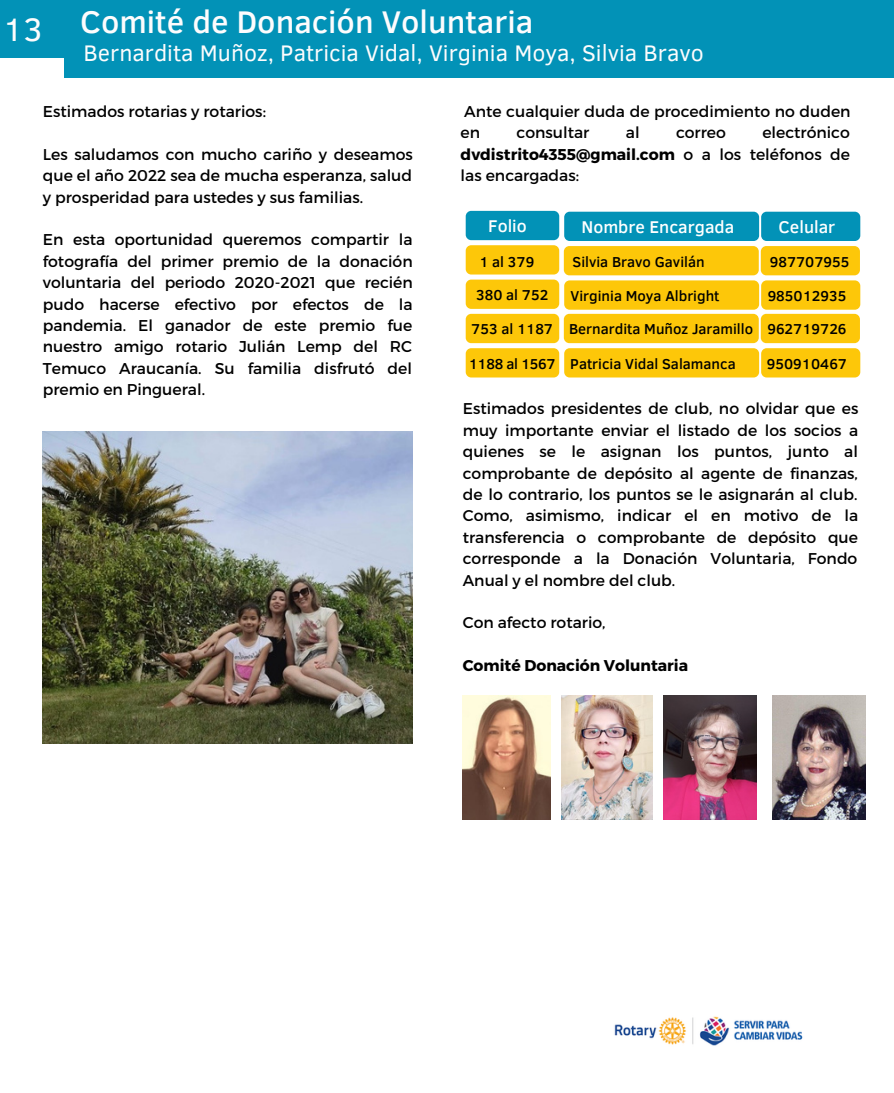
<style>
.page{position:relative;width:894px;height:1093px;background:#fff}
.page>*{position:absolute;margin:0;border:0;box-sizing:border-box;transform-origin:0 0}
.t1{font:33.3px "Clear Sans";color:#fdfcfd}
.t2{font:500 32.1px "Clear Sans";color:#fdfcfd}
.t3{font:23.1px "Clear Sans";color:#fdfcfd}
.t4{font:500 17.4px "Clear Sans";color:#fff}
.t5{font:15.6px/21.5px "Montserrat";color:#000;text-align:justify}
.t6{font:700 15.6px "Montserrat";color:#000}
.t7{font:500 14.7px "Clear Sans";color:#000}
.s1{font-weight:700}
</style>
<div class="page">
<img style="left:614px;top:1016px;width:189px;height:30px">
<img style="left:772px;top:695px;width:92px;height:124px">
<img style="left:561px;top:695px;width:91px;height:124px">
<img style="left:462px;top:695px;width:88px;height:124px">
<img style="left:663px;top:695px;width:93px;height:124px">
<div style="left:0;top:0;width:107px;height:57px;background:#0292b7"></div>
<div style="left:64px;top:0;width:829px;height:78px;background:#0292b7"></div>
<div style="left:465px;top:211px;width:94px;height:29px;background:#0292b7;border-radius:6px"></div>
<div style="left:564px;top:212px;width:195px;height:29px;background:#0292b7;border-radius:5px"></div>
<div style="left:465px;top:245px;width:94px;height:29px;background:#fdc709;border-radius:6px"></div>
<div style="left:563px;top:246px;width:195px;height:29px;background:#fdc709;border-radius:5px"></div>
<div style="left:465px;top:279px;width:94px;height:30px;background:#fdc709;border-radius:6px"></div>
<div style="left:564px;top:280px;width:195px;height:30px;background:#fdc709;border-radius:5px"></div>
<div style="left:465px;top:314px;width:94px;height:29px;background:#fdc709;border-radius:6px"></div>
<div style="left:465px;top:348px;width:94px;height:29px;background:#fdc709;border-radius:6px"></div>
<div style="left:563px;top:314px;width:195px;height:29px;background:#fdc709;border-radius:5px"></div>
<div style="left:564px;top:348px;width:195px;height:29px;background:#fdc709;border-radius:5px"></div>
<div style="left:761px;top:212px;width:99px;height:29px;background:#0292b7;border-radius:6px"></div>
<div style="left:760px;top:246px;width:99px;height:29px;background:#fdc709;border-radius:5px"></div>
<div style="left:761px;top:280px;width:99px;height:30px;background:#fdc709;border-radius:6px"></div>
<div style="left:760px;top:314px;width:99px;height:29px;background:#fdc709;border-radius:5px"></div>
<div style="left:761px;top:348px;width:99px;height:29px;background:#fdc709;border-radius:6px"></div>
<img style="left:43px;top:431px;width:369px;height:312px">
<h1 class="t1" style="left:3px;top:5px;width:41px">13</h1>
<h2 class="t2" style="left:80px;top:-2px;width:454px">Comité de Donación Voluntaria</h2>
<h3 class="t3" style="left:84px;top:36px;width:621px">Bernardita Muñoz, Patricia Vidal, Virginia Moya, Silvia Bravo</h3>
<p class="t5" style="left:43px;top:100px;width:224px">Estimados rotarias y rotarios:</p>
<p class="t5" style="left:43px;top:143px;width:371px">Les saludamos con mucho cariño y deseamos que el año 2022 sea de mucha esperanza, salud y prosperidad para ustedes y sus familias.</p>
<p class="t5" style="left:43px;top:228px;width:371px">En esta oportunidad queremos compartir la fotografía del primer premio de la donación voluntaria del periodo 2020-2021 que recién pudo hacerse efectivo por efectos de la pandemia. El ganador de este premio fue nuestro amigo rotario Julián Lemp del RC Temuco Araucanía. Su familia disfrutó del premio en Pingueral.</p>
<p class="t5" style="left:460px;top:100px;width:391px">Ante cualquier duda de procedimiento no duden en</p>
<p class="t5" style="left:460px;top:121px;width:391px;text-indent:302px">electrónico <span class="s1">dvdistrito4355@gmail.com</span> o a los teléfonos de las encargadas:</p>
<p class="t5" style="left:516px;top:121px;width:74px">consultar</p>
<p class="t5" style="left:625px;top:121px;width:15px">al</p>
<p class="t5" style="left:675px;top:121px;width:51px">correo</p>
<p class="t4" style="left:488px;top:213px;width:40px">Folio</p>
<p class="t4" style="left:581px;top:214px;width:154px">Nombre Encargada</p>
<p class="t4" style="left:778px;top:214px;width:58px">Celular</p>
<p class="t7" style="left:479px;top:251px;width:56px">1 al 379</p>
<p class="t7" style="left:572px;top:251px;width:134px">Silvia Bravo Gavilán</p>
<p class="t7" style="left:769px;top:251px;width:81px">987707955</p>
<p class="t7" style="left:476px;top:284px;width:74px">380 al 752</p>
<p class="t7" style="left:471px;top:318px;width:83px">753 al 1187</p>
<p class="t7" style="left:468px;top:353px;width:268px">1188 al 1567 Patricia Vidal Salamanca</p>
<p class="t7" style="left:570px;top:285px;width:150px">Virginia Moya Albright</p>
<p class="t7" style="left:569px;top:318px;width:185px">Bernardita Muñoz Jaramillo</p>
<p class="t7" style="left:767px;top:285px;width:80px">985012935</p>
<p class="t7" style="left:767px;top:318px;width:81px">962719726</p>
<p class="t7" style="left:766px;top:353px;width:82px">950910467</p>
<p class="t5" style="left:462px;top:397px;width:397px">Estimados presidentes de club, no olvidar que es muy importante enviar el listado de los socios a quienes se le asignan los puntos, junto al comprobante de depósito al agente de finanzas, de lo contrario, los puntos se le asignarán al club.<br>Como, asimismo, indicar el en motivo de la transferencia o comprobante de depósito que corresponde a la Donación Voluntaria, Fondo Anual y el nombre del club.</p>
<p class="t5" style="left:462px;top:611px;width:144px">Con afecto rotario,</p>
<p class="t6" style="left:462px;top:655px;width:227px">Comité Donación Voluntaria</p>
</div>
